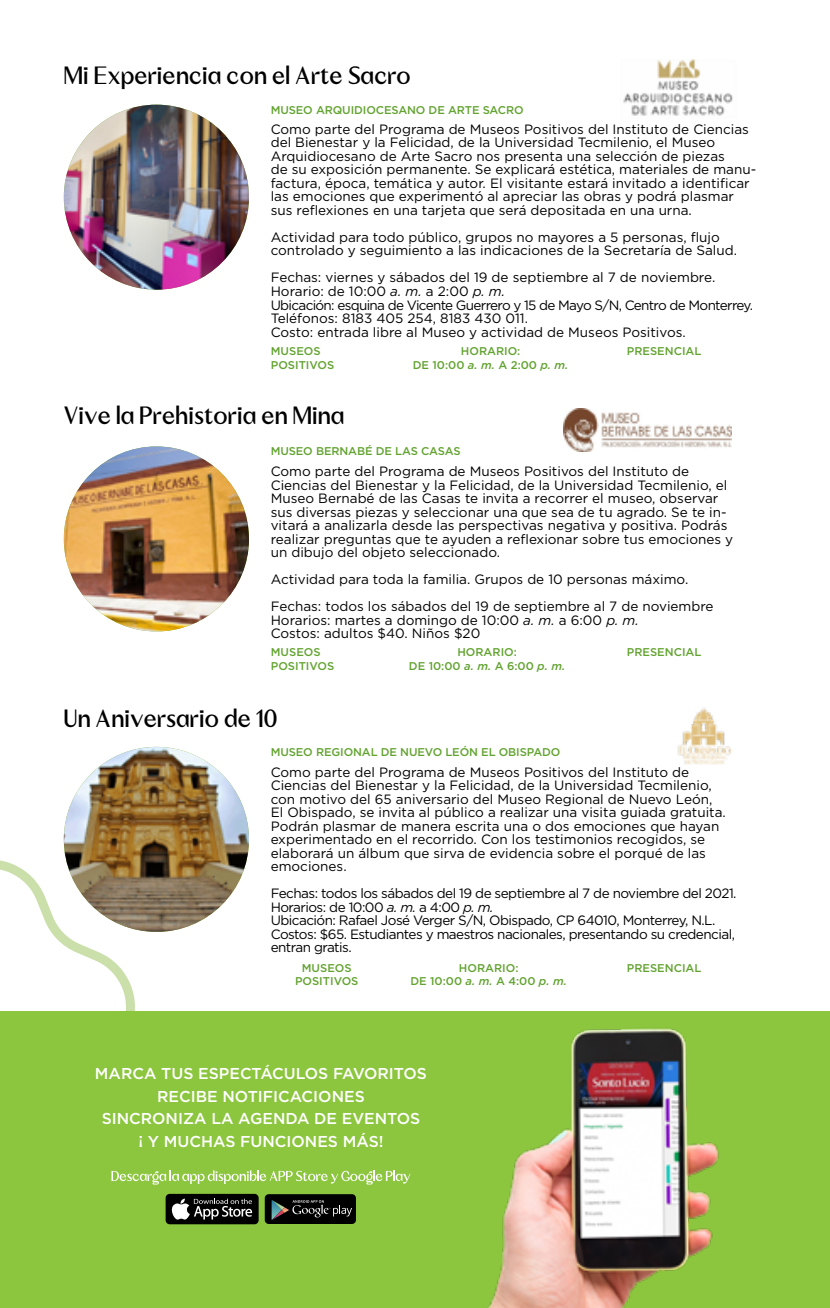
<style>
.page{position:relative;width:830px;height:1308px;background:#fff}
.page>*{position:absolute;margin:0;border:0;box-sizing:border-box;transform-origin:0 0}
.t1{font:24.75px "NT Cramer";color:#000}
.t2{font:500 15.75px/22.5px "Gotham";color:#fff;text-align:center}
.t3{font:13.5px/13.5px "Gotham";color:#000}
.t4{font:13.5px/13.5px "Gotham";letter-spacing:-.04em;color:#000}
.t5{font:500 11.25px/13.5px "Gotham";color:#62a330;text-align:center}
.s1{font-style:italic}
</style>
<div class="page">
<svg style="left:0;top:858px;width:140px;height:153px"></svg>
<div style="left:0;top:1011px;width:829px;height:296px;background:#8cc63e"></div>
<img style="left:64px;top:105px;width:185px;height:185px;border-radius:92px">
<img style="left:64px;top:446px;width:185px;height:185px;border-radius:92px">
<img style="left:64px;top:747px;width:185px;height:185px;border-radius:92px">
<img style="left:677px;top:707px;width:55px;height:57px">
<img style="left:563px;top:408px;width:168px;height:44px">
<img style="left:623px;top:60px;width:110px;height:56px">
<img style="left:489px;top:1028px;width:230px;height:279px">
<svg style="left:111px;top:1170px;width:299px;height:14px"></svg>
<div style="left:264px;top:1194px;width:92px;height:30px;background:#000;border-radius:4px"></div>
<svg style="left:271px;top:1200px;width:81px;height:19px"></svg>
<div style="left:165px;top:1193px;width:93px;height:31px;background:#000;border-radius:4px"></div>
<svg style="left:171px;top:1198px;width:81px;height:21px"></svg>
<h1 class="t1" style="left:64px;top:59px;width:348px">Mi Experiencia con el Arte Sacro</h1>
<p class="t5" style="left:270px;top:103px;width:254px">MUSEO ARQUIDIOCESANO DE ARTE SACRO</p>
<p class="t3" style="left:270px;top:122px;width:486px">Como parte del Programa de Museos Positivos del Instituto de Ciencias del Bienestar y la Felicidad, de la Universidad Tecmilenio, el Museo Arquidiocesano de Arte Sacro nos presenta una selección de piezas<br>de su exposición permanente. Se explicará estética, materiales de manu&shy;factura, época, temática y autor. El visitante estará invitado a identificar las emociones que experimentó al apreciar las obras y podrá plasmar sus reflexiones en una tarjeta que será depositada en una urna.</p>
<p class="t3" style="left:270px;top:230px;width:467px">Actividad para todo pú blico, grupos no mayores a 5 personas, flujo controlado y seguimiento a las indicaciones de la Secretaría de Salud.</p>
<p class="t3" style="left:270px;top:271px;width:483px">Fechas: viernes y sábados del 19 de septiembre al 7 de noviembre.<br>Horario: de 10:00 <span class="s1">a. m.</span> a 2:00 <span class="s1">p. m.<br></span>Ubicación: esquina de Vicente Guerrero y 15 de Mayo S/N, Centro de Monterrey.<br>Teléfonos: 8183 405 254, 8183 430 011.<br>Costo: entrada libre al Museo y actividad de Museos Positivos.</p>
<p class="t5" style="left:271px;top:344px;width:65px;text-align:left">MUSEOS<br>POSITIVOS</p>
<h1 class="t1" style="left:64px;top:400px;width:282px">Vive la Prehistoria en Mina</h1>
<p class="t5" style="left:412px;top:344px;width:157px">HORARIO:<br>DE 10:00 <span class="s1">a. m.</span> A 2:00 <span class="s1">p. m.</span></p>
<p class="t5" style="left:270px;top:444px;width:191px">MUSEO BERNABÉ DE LAS CASAS</p>
<p class="t5" style="left:626px;top:344px;width:76px">PRESENCIAL</p>
<p class="t3" style="left:270px;top:464px;width:464px">Como parte del Programa de Museos Positivos del Instituto de Ciencias del Bienestar y la Felicidad, de la Universidad Tecmilenio, el Museo Bernabé de las Casas te invita a recorrer el museo, observar sus diversas piezas y seleccionar una que sea de tu agrado. Se te in&shy;vitará a analizarla desde las perspectivas negativa y positiva. Podrás realizar preguntas que te ayuden a reflexionar sobre tus emociones y un dibujo del objeto seleccionado.</p>
<p class="t3" style="left:270px;top:566px;width:444px;line-height:27px">Actividad para toda la familia. Grupos de 10 personas máximo.<br>Fechas: todos los sábados del 19 de septiembre al 7 de noviembre</p>
<p class="t3" style="left:270px;top:613px;width:369px">Horarios: martes a domingo de 10:00 <span class="s1">a. m.</span> a 6:00 <span class="s1">p. m.<br></span>Costos: adultos $40. Niños $20</p>
<p class="t5" style="left:271px;top:645px;width:65px;text-align:left">MUSEOS<br>POSITIVOS</p>
<h1 class="t1" style="left:64px;top:701px;width:215px">Un Aniversario de 10</h1>
<p class="t5" style="left:409px;top:645px;width:158px">HORARIO:<br>DE 10:00 <span class="s1">a. m.</span> A 6:00 <span class="s1">p. m.</span></p>
<p class="t5" style="left:270px;top:745px;width:291px">MUSEO REGIONAL DE NUEVO LEÓN EL OBISPADO</p>
<p class="t5" style="left:626px;top:645px;width:76px">PRESENCIAL</p>
<p class="t3" style="left:270px;top:765px;width:456px">Como parte del Programa de Museos Positivos del Instituto de Ciencias del Bienestar y la Felicidad, de la Universidad Tecmilenio, con motivo del 65 aniversario del Museo Regional de Nuevo León, El Obispado, se invita al pú blico a realizar una visita guiada gratuita.<br>Podrán plasmar de manera escrita una o dos emociones que hayan experimentado en el recorrido. Con los testimonios recogidos, se elaborará un álbum que sirva de evidencia sobre el porqué de las emociones.</p>
<p class="t4" style="left:270px;top:886px;width:467px">Fechas: todos los sábados del 19 de septiembre al 7 de noviembre del 2021.<br>Horarios: de 10:00 <span class="s1">a. m.</span> a 4:00 <span class="s1">p. m.<br></span>Ubicación: Rafael José Verger S/N, Obispado, CP 64010, Monterrey, N.L.<br>Costos: $65. Estudiantes y maestros nacionales, presentando su credencial, entran gratis.</p>
<p class="t5" style="left:295px;top:960px;width:65px">MUSEOS<br>POSITIVOS</p>
<p class="t5" style="left:410px;top:960px;width:158px">HORARIO:<br>DE 10:00 <span class="s1">a. m.</span> A 4:00 <span class="s1">p. m.</span></p>
<p class="t2" style="left:95px;top:1062px;width:333px">MARCA TUS ESPECTÁCULOS FAVORITOS<br>RECIBE NOTIFICACIONES<br>SINCRONIZA LA AGENDA DE EVENTOS<br>¡ Y MUCHAS FUNCIONES MÁS!</p>
<p class="t5" style="left:626px;top:960px;width:76px">PRESENCIAL</p>
</div>
